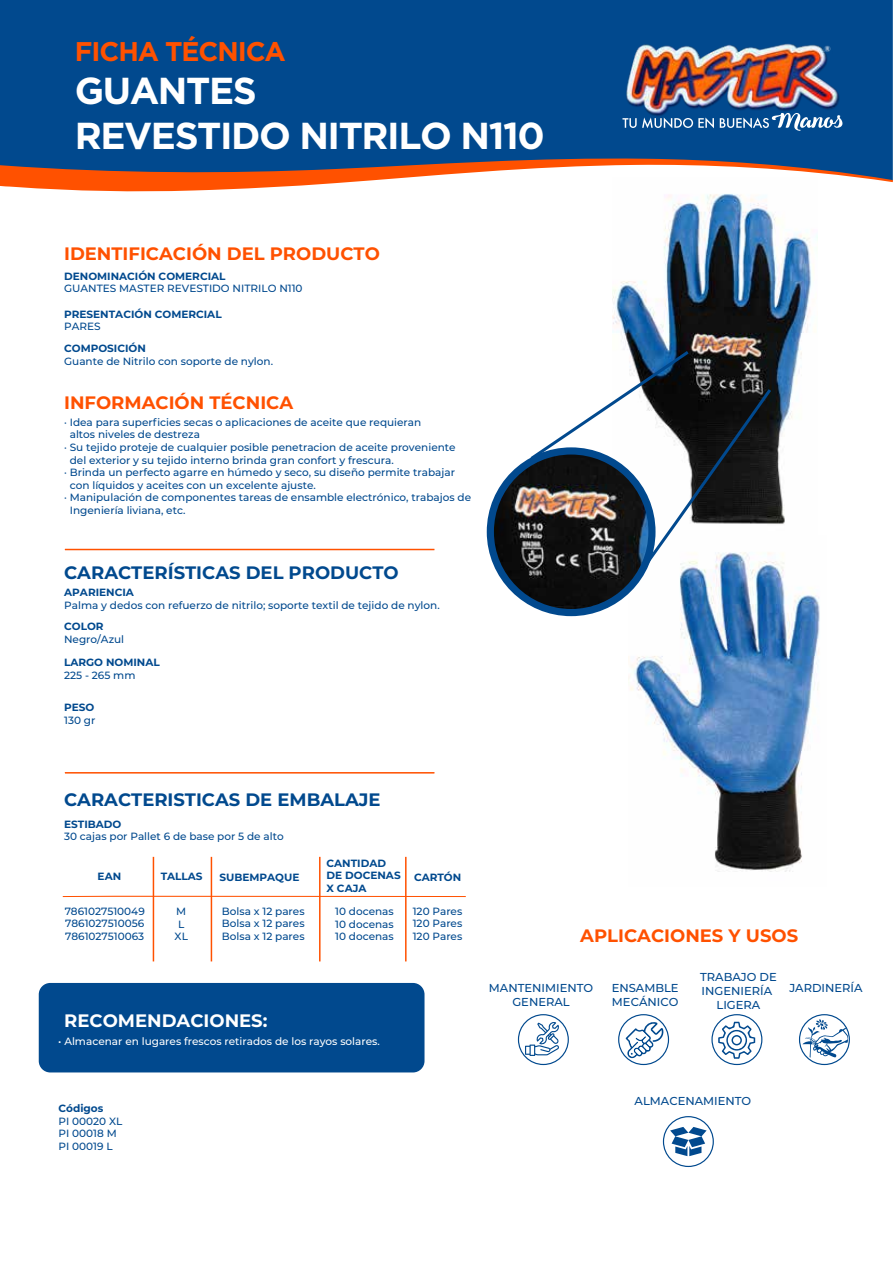
<style>
.page{position:relative;width:893px;height:1263px;background:#fff}
.page>*{position:absolute;margin:0;border:0;box-sizing:border-box;transform-origin:0 0}
.t1{font:700 37.5px/45px "Gotham";letter-spacing:-.04em;color:#fff}
.t2{font:700 27px "Gotham";letter-spacing:-.04em;color:#ff5100}
.t3{font:700 18px "Montserrat";color:#ff5100}
.t4{font:700 18px "Montserrat";color:#01498e}
.t5{font:700 18px "Montserrat";color:#fff}
.t6{font:500 11.55px/13.8px "Montserrat";color:#01498e;text-align:center}
.t7{font:500 10.5px/12.6px "Montserrat";color:#01498e;text-align:justify}
.t8{font:700 10.5px/12.6px "Montserrat";color:#01498e}
.t9{font:500 10.5px "Montserrat";color:#fff}
</style>
<div class="page">
<div style="left:0;top:0;width:893px;height:157px;background:#01498e"></div>
<svg style="left:0;top:157px;width:893px;height:35px"></svg>
<svg style="left:622px;top:120px;width:92px;height:8px"></svg>
<svg style="left:720px;top:120px;width:123px;height:11px"></svg>
<img style="left:620px;top:40px;width:223px;height:80px">
<hr style="left:65px;top:549px;width:369px;height:1px;background:#ff5100">
<hr style="left:65px;top:772px;width:369px;height:1px;background:#ff5100">
<div style="left:39px;top:983px;width:385px;height:89px;background:#01498e;border-radius:12px"></div>
<svg style="left:62px;top:896px;width:404px;height:1px"></svg>
<hr style="left:153px;top:857px;width:1px;height:104px;background:#ff5100">
<hr style="left:211px;top:857px;width:1px;height:104px;background:#ff5100">
<hr style="left:319px;top:857px;width:2px;height:104px;background:#ff5100">
<hr style="left:405px;top:857px;width:2px;height:104px;background:#ff5100">
<div style="left:518px;top:1014px;width:51px;height:51px;border:1px solid #01498e;border-radius:50%"></div>
<div style="left:618px;top:1014px;width:51px;height:51px;border:1px solid #01498e;border-radius:50%"></div>
<div style="left:711px;top:1014px;width:51px;height:51px;border:1px solid #01498e;border-radius:50%"></div>
<div style="left:799px;top:1014px;width:51px;height:51px;border:1px solid #01498e;border-radius:50%"></div>
<img style="left:612px;top:177px;width:205px;height:347px">
<img style="left:628px;top:561px;width:192px;height:311px">
<svg style="left:525px;top:1021px;width:35px;height:35px"></svg>
<svg style="left:626px;top:1021px;width:39px;height:37px"></svg>
<svg style="left:718px;top:1022px;width:37px;height:37px"></svg>
<svg style="left:802px;top:1019px;width:46px;height:39px"></svg>
<div style="left:487px;top:447px;width:168px;height:169px;background:#01498e;border-radius:50%"></div>
<img style="left:494px;top:454px;width:154px;height:155px;border-radius:77px">
<svg style="left:527px;top:348px;width:246px;height:241px"></svg>
<div style="left:663px;top:1116px;width:51px;height:51px;border:1px solid #01498e;border-radius:50%"></div>
<svg style="left:670px;top:1127px;width:37px;height:29px"></svg>
<h2 class="t2" style="left:75px;top:36px;width:213px">FICHA TÉCNICA</h2>
<h1 class="t1" style="left:75px;top:68px;width:471px">GUANTES<br>REVESTIDO NITRILO N110</h1>
<h3 class="t3" style="left:64px;top:241px;width:317px">IDENTIFICACIÓN DEL PRODUCTO</h3>
<p class="t8" style="left:64px;top:269px;width:163px">DENOMINACIÓN COMERCIAL</p>
<p class="t7" style="left:64px;top:282px;width:240px">GUANTES MASTER REVESTIDO NITRILO N110</p>
<p class="t8" style="left:64px;top:307px;width:159px">PRESENTACIÓN COMERCIAL</p>
<p class="t7" style="left:64px;top:320px;width:38px">PARES</p>
<p class="t8" style="left:64px;top:341px;width:83px">COMPOSICIÓN</p>
<p class="t7" style="left:64px;top:354px;width:210px">Guante de Nitrilo con soporte de nylon.</p>
<h3 class="t3" style="left:64px;top:389px;width:231px">INFORMACIÓN TÉCNICA</h3>
<p class="t7" style="left:64px;top:415px;width:359px">· Idea para superficies secas o aplicaciones de aceite que requieran</p>
<p class="t7" style="left:70px;top:428px;width:132px">altos niveles de destreza</p>
<p class="t7" style="left:64px;top:440px;width:393px">· Su tejido proteje de cualquier posible penetracion de aceite proveniente</p>
<p class="t7" style="left:70px;top:453px;width:326px">del exterior y su tejido interno brinda gran confort y frescura.</p>
<p class="t7" style="left:64px;top:466px;width:392px">· Brinda un perfecto agarre en húmedo y seco, su diseño permite trabajar</p>
<p class="t7" style="left:70px;top:478px;width:248px">con líquidos y aceites con un excelente ajuste.</p>
<p class="t7" style="left:64px;top:491px;width:409px">· Manipulación de componentes tareas de ensamble electrónico, trabajos de</p>
<p class="t7" style="left:70px;top:503px;width:117px">Ingeniería liviana, etc.</p>
<h3 class="t4" style="left:64px;top:559px;width:336px">CARACTERÍSTICAS DEL PRODUCTO</h3>
<p class="t8" style="left:64px;top:585px;width:71px">APARIENCIA</p>
<p class="t7" style="left:64px;top:598px;width:377px">Palma y dedos con refuerzo de nitrilo; soporte textil de tejido de nylon.</p>
<p class="t8" style="left:64px;top:619px;width:41px">COLOR</p>
<p class="t7" style="left:64px;top:632px;width:62px">Negro/Azul</p>
<p class="t8" style="left:64px;top:656px;width:97px">LARGO NOMINAL</p>
<p class="t7" style="left:64px;top:668px;width:73px">225 - 265 mm</p>
<p class="t8" style="left:64px;top:700px;width:32px">PESO</p>
<p class="t7" style="left:64px;top:713px;width:33px">130 gr</p>
<h3 class="t4" style="left:64px;top:787px;width:318px">CARACTERISTICAS DE EMBALAJE</h3>
<p class="t8" style="left:64px;top:817px;width:59px">ESTIBADO</p>
<p class="t7" style="left:64px;top:830px;width:221px">30 cajas por Pallet 6 de base por 5 de alto</p>
<p class="t8" style="left:326px;top:856px;width:76px">CANTIDAD<br>DE DOCENAS<br>X CAJA</p>
<p class="t8" style="left:98px;top:870px;width:25px">EAN</p>
<p class="t8" style="left:161px;top:870px;width:43px">TALLAS</p>
<p class="t8" style="left:219px;top:870px;width:81px">SUBEMPAQUE</p>
<p class="t8" style="left:414px;top:870px;width:49px">CARTÓN</p>
<p class="t7" style="left:175px;top:905px;width:15px;text-align:center">M<br>L<br>XL</p>
<p class="t7" style="left:65px;top:904px;width:82px">7861027510049<br>7861027510056<br>7861027510063</p>
<p class="t7" style="left:222px;top:904px;width:84px">Bolsa x 12 pares Bolsa x 12 pares Bolsa x 12 pares</p>
<p class="t7" style="left:413px;top:904px;width:51px">120 Pares 120 Pares 120 Pares</p>
<p class="t7" style="left:335px;top:905px;width:60px">10 docenas 10 docenas 10 docenas</p>
<h3 class="t5" style="left:64px;top:1007px;width:205px">RECOMENDACIONES:</h3>
<p class="t9" style="left:58px;top:1034px;width:323px">• Almacenar en lugares frescos retirados de los rayos solares.</p>
<p class="t8" style="left:59px;top:1102px;width:46px">Códigos</p>
<p class="t7" style="left:59px;top:1114px;width:65px;text-align:left">PI 00020 XL<br>PI 00018 M<br>PI 00019 L</p>
<h3 class="t3" style="left:580px;top:923px;width:219px">APLICACIONES Y USOS</h3>
<p class="t6" style="left:489px;top:980px;width:106px">MANTENIMIENTO<br>GENERAL</p>
<p class="t6" style="left:612px;top:980px;width:68px;text-align:left">ENSAMBLE<br>MECÁNICO</p>
<p class="t6" style="left:700px;top:969px;width:78px">TRABAJO DE<br>INGENIERÍA<br>LIGERA</p>
<p class="t6" style="left:789px;top:980px;width:75px">JARDINERÍA</p>
<p class="t6" style="left:635px;top:1093px;width:118px">ALMACENAMIENTO</p>
</div>
